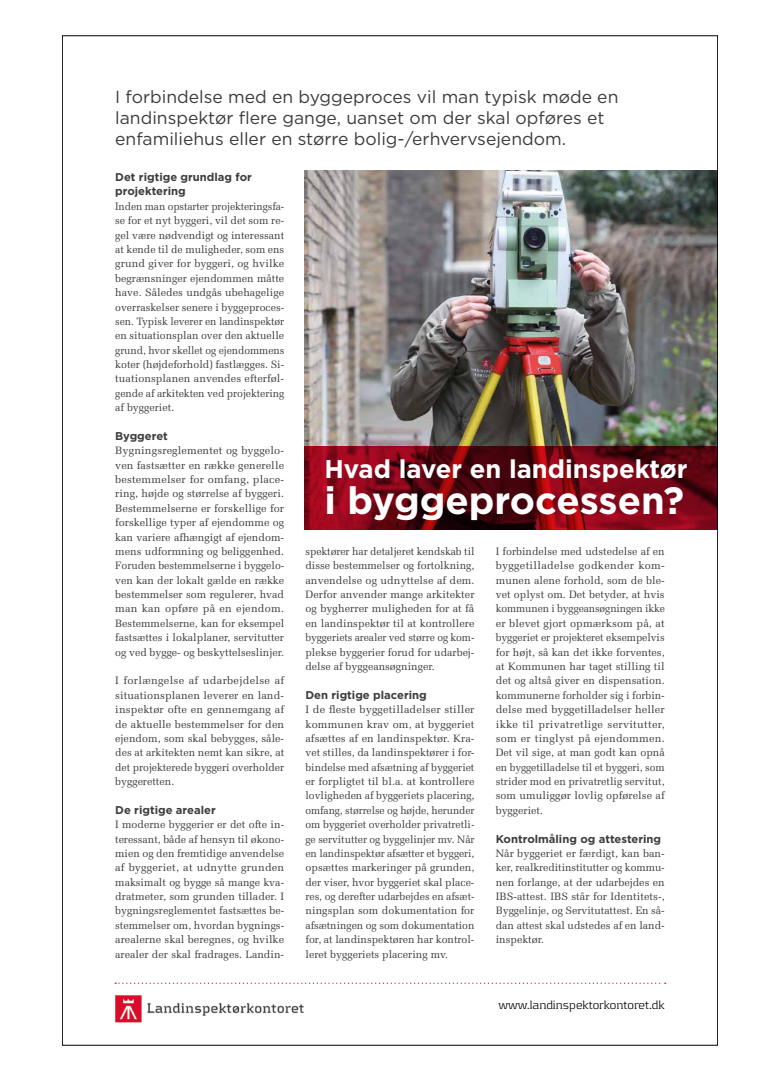
<style>
.page{position:relative;width:780px;height:1081px;background:#fff}
.page>*{position:absolute;margin:0;border:0;box-sizing:border-box;transform-origin:0 0}
.t1{font:700 38.12px "Gotham";color:#fff}
.t2{font:700 25.62px "Gotham";color:#fff}
.t3{font:17.5px/21px "Gotham";color:#3c3c3b}
.t4{font:300 12.5px "Kontrapunkt";color:#000}
.t5{font:700 11.25px/14.4px "Gotham";color:#3c3c3b}
.t6{font:10.62px/14.4px "Melior LT Std";color:#3c3c3b;text-align:justify}
</style>
<div class="page">
<img style="left:305px;top:170px;width:411px;height:276px">
<img style="left:116px;top:995px;width:188px;height:27px">
<svg style="left:305px;top:446px;width:411px;height:84px;background:#6e0613"></svg>
<svg style="left:115px;top:982px;width:550px;height:2px"></svg>
<h3 class="t3" style="left:115px;top:86px;width:504px">I forbindelse med en byggeproces vil man typisk møde en landinspektør flere gange, uanset om der skal opføres et enfamiliehus eller en større bolig-/erhvervsejendom.</h3>
<p class="t5" style="left:115px;top:170px;width:138px">Det rigtige grundlag for projektering</p>
<p class="t6" style="left:115px;top:199px;width:170px">Inden man opstarter projekteringsfa&shy;se for et nyt byggeri, vil det som re&shy;gel være nødvendigt og interessant at kende til de muligheder, som ens grund giver for byggeri, og hvilke begrænsninger ejendommen måtte have. Således undgås ubehagelige overraskelser senere i byggeproces&shy;sen. Typisk leverer en landinspektør en situationsplan over den aktuelle grund, hvor skellet og ejendommens koter (højdeforhold) fastlægges. Si&shy;tuationsplanen anvendes efterføl&shy;gende af arkitekten ved projektering af byggeriet.</p>
<p class="t5" style="left:115px;top:429px;width:54px">Byggeret</p>
<p class="t6" style="left:115px;top:443px;width:170px">Bygningsreglementet og byggelo&shy;ven fastsætter en række generelle bestemmelser for omfang, place&shy;ring, højde og størrelse af byggeri.<br>Bestemmelserne er forskellige for forskellige typer af ejendomme og kan variere afhængigt af ejendom&shy;mens udformning og beliggenhed.<br>Foruden bestemmelserne i byggelo&shy;ven kan der lokalt gælde en række bestemmelser som regulerer, hvad man kan opføre på en ejendom.<br>Bestemmelserne, kan for eksempel fastsættes i lokalplaner, servitutter og ved bygge- og beskyttelseslinjer.</p>
<p class="t6" style="left:115px;top:673px;width:170px">I forlængelse af udarbejdelse af situationsplanen leverer en land&shy;inspektør ofte en gennemgang af de aktuelle bestemmelser for den ejendom, som skal bebygges, såle&shy;des at arkitekten nemt kan sikre, at det projekterede byggeri overholder byggeretten.</p>
<p class="t5" style="left:115px;top:802px;width:102px">De rigtige arealer</p>
<p class="t6" style="left:115px;top:817px;width:170px">I moderne byggerier er det ofte in&shy;teressant, både af hensyn til økono&shy;mien og den fremtidige anvendelse af byggeriet, at udnytte grunden maksimalt og bygge så mange kva&shy;dratmeter, som grunden tillader. I bygningsreglementet fastsættes be&shy;stemmelser om, hvordan bygnings&shy;arealerne skal beregnes, og hvilke arealer der skal fradrages. Landin-</p>
<h2 class="t2" style="left:324px;top:452px;width:364px">Hvad laver en landinspektør</h2>
<h1 class="t1" style="left:324px;top:475px;width:361px">i byggeprocessen?</h1>
<p class="t6" style="left:305px;top:544px;width:170px">spektører har detaljeret kendskab til disse bestemmelser og fortolkning, anvendelse og udnyttelse af dem.<br>Derfor anvender mange arkitekter og bygherrer muligheden for at få en landinspektør til at kontrollere byggeriets arealer ved større og kom&shy;plekse byggerier forud for udarbej&shy;delse af byggeansøgninger.</p>
<p class="t5" style="left:305px;top:687px;width:123px">Den rigtige placering</p>
<p class="t6" style="left:305px;top:702px;width:171px">I de fleste byggetilladelser stiller kommunen krav om, at byggeriet afsættes af en landinspektør. Kra&shy;vet stilles, da landinspektører i for&shy;bindelse med afsætning af byggeriet er forpligtet til bl.a. at kontrollere lovligheden af byggeriets placering, omfang, størrelse og højde, herunder om byggeriet overholder privatretli&shy;ge servitutter og byggelinjer mv. Når en landinspektør afsætter et byggeri, opsættes markeringer på grunden, der viser, hvor byggeriet skal place&shy;res, og derefter udarbejdes en afsæt&shy;ningsplan som dokumentation for afsætningen og som dokumentation for, at landinspektøren har kontrol&shy;leret byggeriets placering mv.</p>
<p class="t6" style="left:495px;top:544px;width:170px">I forbindelse med udstedelse af en byggetilladelse godkender kom&shy;munen alene forhold, som de ble&shy;vet oplyst om. Det betyder, at hvis kommunen i byggeansøgningen ikke er blevet gjort opmærksom på, at byggeriet er projekteret eksempelvis for højt, så kan det ikke forventes, at Kommunen har taget stilling til det og altså giver en dispensation. kommunerne forholder sig i forbin&shy;delse med byggetilladelser heller ikke til privatretlige servitutter, som er tinglyst på ejendommen.<br>Det vil sige, at man godt kan opnå en byggetilladelse til et byggeri, som strider mod en privatretlig servitut, som umuliggør lovlig opførelse af byggeriet.</p>
<p class="t5" style="left:495px;top:831px;width:167px">Kontrolmåling og attestering</p>
<p class="t6" style="left:495px;top:846px;width:170px">Når byggeriet er færdigt, kan ban&shy;ker, realkreditinstitutter og kommu&shy;nen forlange, at der udarbejdes en IBS-attest. IBS står for Identitets-, Byggelinje, og Servitutattest. En så&shy;dan attest skal udstedes af en land&shy;inspektør.</p>
<p class="t4" style="left:498px;top:997px;width:168px">www.landinspektorkontoret.dk</p>
</div>
